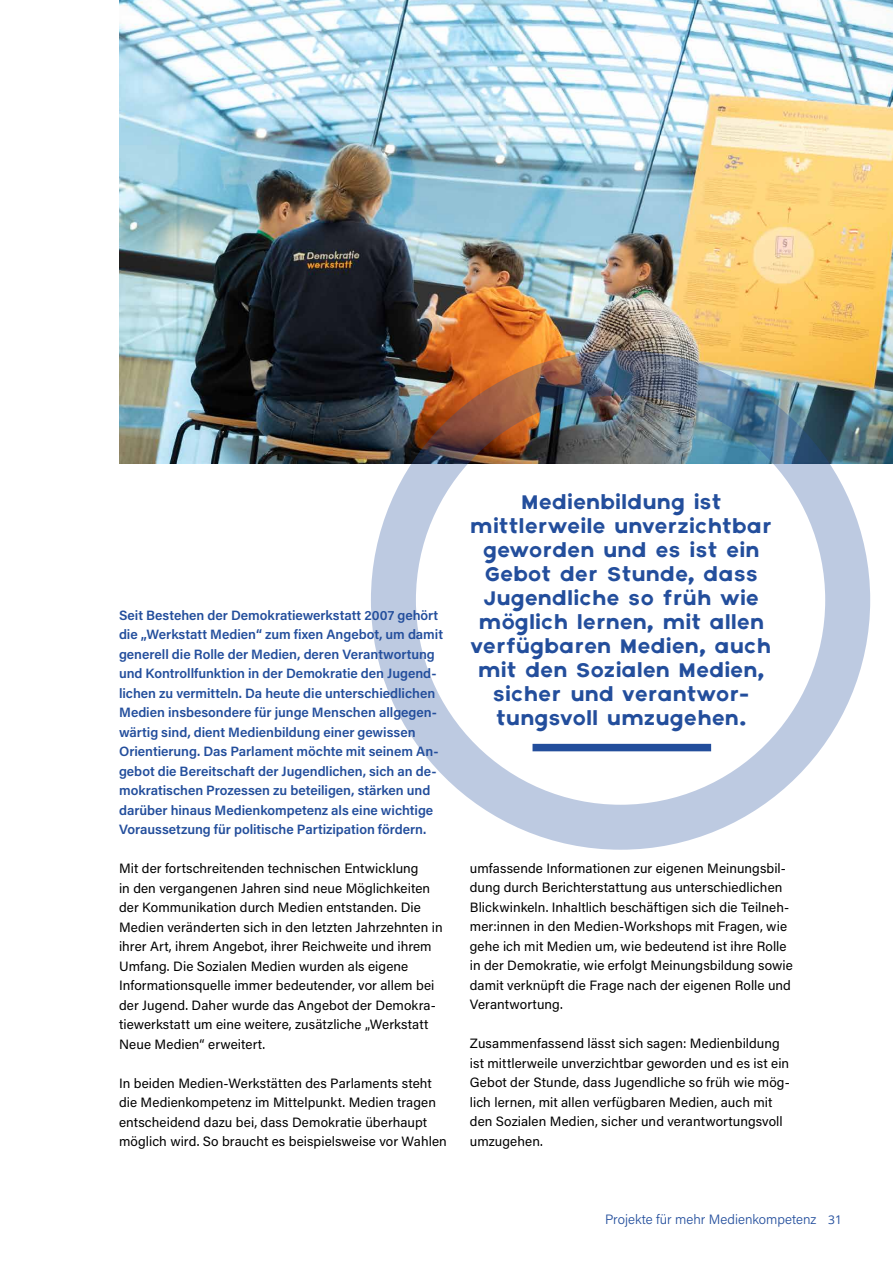
<style>
.page{position:relative;width:893px;height:1263px;background:#fff}
.page>*{position:absolute;margin:0;border:0;box-sizing:border-box;transform-origin:0 0}
.t1{font:21px/24px "Axis";letter-spacing:.01em;color:#234e9c;text-align:center}
.t2{font:13.5px/19.5px "Acumin Pro";letter-spacing:.005em;color:#000}
.t3{font:600 13.5px/19.5px "Acumin Pro";color:#234e9c}
.t4{font:300 13.5px "Acumin Pro";color:#234e9c}
.s1{font-family:"Open Sans";font-weight:400;font-size:12px}
</style>
<div class="page">
<div style="left:532px;top:744px;width:179px;height:7px;background:#234e9c"></div>
<img style="left:119px;top:0;width:774px;height:464px">
<div style="left:371px;top:350px;width:499px;height:500px;border:45px solid #234e9c;border-radius:50%"></div>
<p class="t3" style="left:119px;top:604px;width:325px">Seit Bestehen der Demokratiewerkstatt 2007 gehört die „Werkstatt Medien“ zum fixen Angebot, um damit generell die Rolle der Medien, deren Verantwortung und Kontrollfunktion in der Demokratie den Jugend&shy;lichen zu vermitteln. Da heute die unterschiedlichen Medien insbesondere für junge Menschen allgegen&shy;wärtig sind, dient Medienbildung einer gewissen Orientierung. Das Parlament möchte mit seinem An&shy;gebot die Bereitschaft der Jugendlichen, sich an de&shy;mokratischen Prozessen zu beteiligen, stärken und darüber hinaus Medienkompetenz als eine wichtige Voraussetzung für politische Partizipation fördern.</p>
<p class="t2" style="left:119px;top:858px;width:325px">Mit der fortschreitenden technischen Entwicklung<br>in den vergangenen Jahren sind neue Möglichkeiten der Kommunikation durch Medien entstanden. Die Medien veränderten sich in den letzten Jahrzehnten in ihrer Art, ihrem Angebot, ihrer Reichweite und ihrem Umfang. Die Sozialen Medien wurden als eigene Informationsquelle immer bedeutender, vor allem bei der Jugend. Daher wurde das Angebot der Demokra&shy;tiewerkstatt um eine weitere, zusätzliche „Werkstatt Neue Medien“ erweitert.</p>
<p class="t2" style="left:119px;top:1072px;width:329px">In beiden Medien-Werkstätten des Parlaments steht die Medienkompetenz im Mittelpunkt. Medien tragen entscheidend dazu bei, dass Demokratie überhaupt möglich wird. So braucht es beispielsweise vor Wahlen</p>
<p class="t1" style="left:470px;top:491px;width:304px">Medienbildung ist mittlerweile unverzichtbar geworden und es ist ein<br>Gebot der Stunde, dass<br>Jugendliche so früh wie möglich lernen, mit allen verfügbaren Medien, auch mit den Sozialen Medien, sicher und verantwor&shy;tungsvoll umzugehen.</p>
<p class="t2" style="left:470px;top:858px;width:325px">umfassende Informationen zur eigenen Meinungsbil&shy;dung durch Berichterstattung aus unterschiedlichen Blickwinkeln. Inhaltlich beschäftigen sich die Teilneh&shy;mer:innen in den Medien-Workshops mit Fragen, wie gehe ich mit Medien um, wie bedeutend ist ihre Rolle in der Demokratie, wie erfolgt Meinungsbildung sowie damit verknüpft die Frage nach der eigenen Rolle und Verantwortung.</p>
<p class="t2" style="left:470px;top:1033px;width:321px">Zusammenfassend lässt sich sagen: Medienbildung ist mittlerweile unverzichtbar geworden und es ist ein Gebot der Stunde, dass Jugendliche so früh wie mög&shy;lich lernen, mit allen verfügbaren Medien, auch mit den Sozialen Medien, sicher und verantwortungsvoll umzugehen.</p>
<p class="t4" style="left:605px;top:1210px;width:238px">Projekte für mehr Medienkompetenz <span class="s1">31</span></p>
</div>
